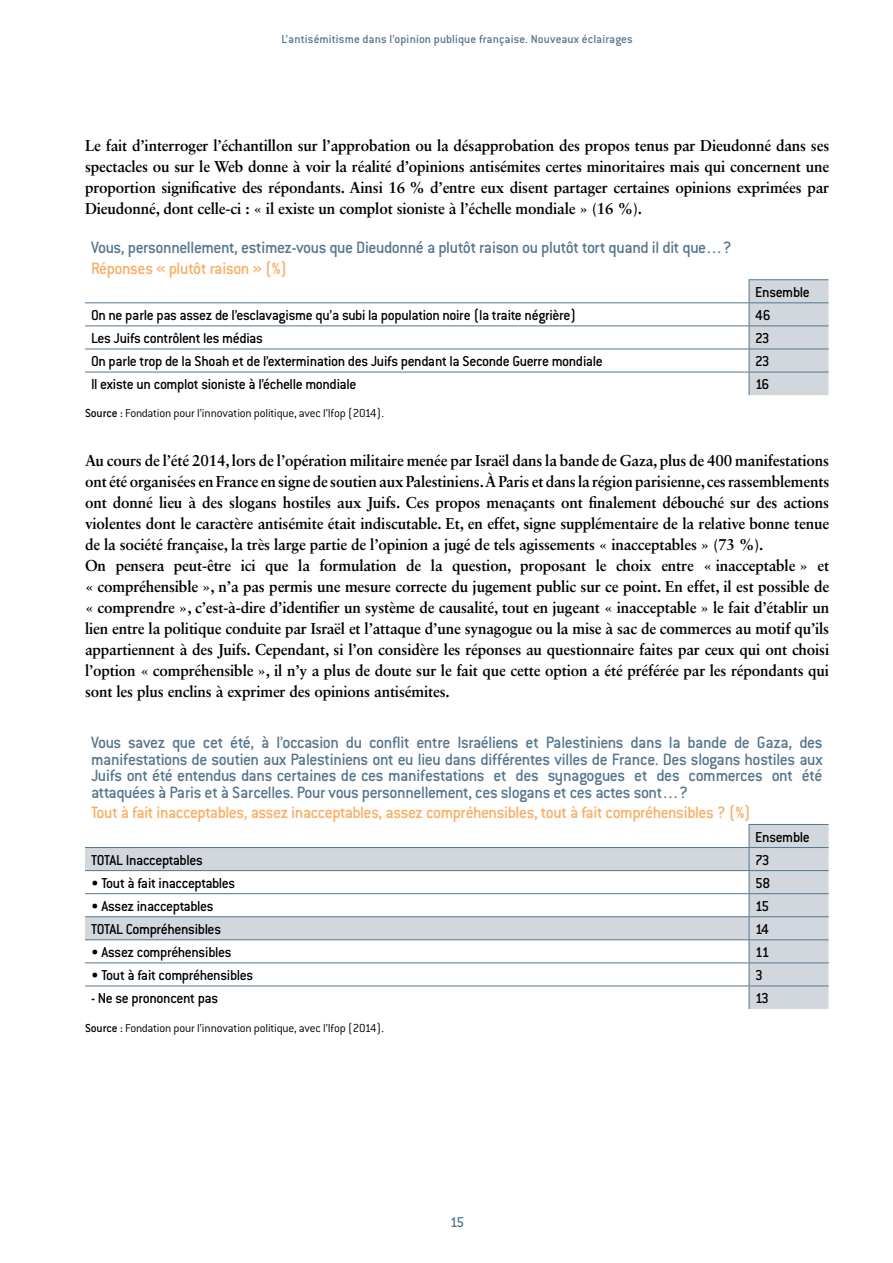
<style>
.page{position:relative;width:893px;height:1263px;background:#fff}
.page>*{position:absolute;margin:0;border:0;box-sizing:border-box;transform-origin:0 0}
.t1{font:500 18px/16.5px "Conduit ITC Std";letter-spacing:-.02em;color:#55768d;text-align:justify}
.t2{font:500 18px "Conduit ITC Std";letter-spacing:-.02em;color:#faad62}
.t3{font:700 15.75px/21px "Sabon LT Std";letter-spacing:-.01em;color:#000;text-align:justify}
.t4{font:500 15.75px "Conduit ITC Std";letter-spacing:-.025em;color:#000}
.t5{font:500 15.75px "Conduit ITC Std";color:#55768d}
.t6{font:300 12.75px "Conduit ITC Std";letter-spacing:-.015em;color:#000}
.t7{font:500 12.75px "Conduit ITC Std";letter-spacing:.005em;color:#55768d}
.s1{font-weight:500}
</style>
<div class="page">
<hr style="left:749px;top:279px;width:80px;height:1px;background:#55768d">
<hr style="left:85px;top:302px;width:664px;height:1px;background:#55768d">
<hr style="left:85px;top:325px;width:664px;height:1px;background:#55768d">
<hr style="left:85px;top:349px;width:664px;height:1px;background:#55768d">
<hr style="left:85px;top:372px;width:664px;height:1px;background:#55768d">
<svg style="left:749px;top:280px;width:80px;height:115px;background:#ccd2da"></svg>
<hr style="left:749px;top:372px;width:80px;height:1px;background:#55768d">
<svg style="left:85px;top:824px;width:744px;height:185px"></svg>
<hr style="left:749px;top:824px;width:80px;height:1px;background:#55768d">
<hr style="left:85px;top:847px;width:664px;height:1px;background:#55768d">
<hr style="left:749px;top:847px;width:80px;height:1px;background:#55768d">
<hr style="left:85px;top:870px;width:664px;height:1px;background:#55768d">
<hr style="left:85px;top:893px;width:664px;height:1px;background:#55768d">
<hr style="left:749px;top:870px;width:80px;height:1px;background:#55768d">
<hr style="left:749px;top:893px;width:80px;height:1px;background:#55768d">
<hr style="left:85px;top:916px;width:664px;height:1px;background:#55768d">
<hr style="left:749px;top:916px;width:80px;height:1px;background:#55768d">
<hr style="left:85px;top:939px;width:664px;height:1px;background:#55768d">
<hr style="left:85px;top:962px;width:664px;height:1px;background:#55768d">
<hr style="left:749px;top:939px;width:80px;height:1px;background:#55768d">
<hr style="left:749px;top:962px;width:80px;height:1px;background:#55768d">
<hr style="left:85px;top:985px;width:664px;height:1px;background:#55768d">
<svg style="left:749px;top:825px;width:1px;height:184px"></svg>
<hr style="left:749px;top:985px;width:80px;height:1px;background:#55768d">
<p class="t7" style="left:281px;top:32px;width:353px">L’antisémitisme dans l’opinion publique française. Nouveaux éclairages</p>
<p class="t3" style="left:85px;top:135px;width:746px">Le fait d’interroger l’échantillon sur l’approbation ou la désapprobation des propos tenus par Dieudonné dans ses spectacles ou sur le Web donne à voir la réalité d’opinions antisémites certes minoritaires mais qui concernent une proportion significative des répondants. Ainsi 16 % d’entre eux disent partager certaines opinions exprimées par Dieudonné, dont celle-ci : « il existe un complot sioniste à l’échelle mondiale » (16 %).</p>
<p class="t1" style="left:91px;top:239px;width:642px">Vous, personnellement, estimez-vous que Dieudonné a plutôt raison ou plutôt tort quand il dit que…?</p>
<p class="t2" style="left:91px;top:258px;width:198px">Réponses « plutôt raison » (%)</p>
<p class="t4" style="left:755px;top:283px;width:56px">Ensemble</p>
<p class="t4" style="left:91px;top:306px;width:487px">On ne parle pas assez de l’esclavagisme qu’a subi la population noire (la traite négrière)</p>
<p class="t4" style="left:755px;top:306px;width:17px">46</p>
<p class="t4" style="left:91px;top:329px;width:173px">Les Juifs contrôlent les médias</p>
<p class="t4" style="left:755px;top:329px;width:16px">23</p>
<p class="t4" style="left:91px;top:352px;width:513px">On parle trop de la Shoah et de l’extermination des Juifs pendant la Seconde Guerre mondiale</p>
<p class="t4" style="left:755px;top:352px;width:16px">23</p>
<p class="t4" style="left:91px;top:375px;width:267px">Il existe un complot sioniste à l’échelle mondiale</p>
<p class="t4" style="left:755px;top:375px;width:16px">16</p>
<p class="t6" style="left:85px;top:406px;width:301px"><span class="s1">Source :</span> Fondation pour l’innovation politique, avec l’Ifop (2014).</p>
<p class="t3" style="left:85px;top:450px;width:746px;text-align:left">Au cours de l’été 2014, lors de l’opération militaire menée par Israël dans la bande de Gaza, plus de 400 manifestations ont été organisées en France en signe de soutien aux Palestiniens. À Paris et dans la région parisienne, ces rassemblements ont donné lieu à des slogans hostiles aux Juifs. Ces propos menaçants ont finalement débouché sur des actions violentes dont le caractère antisémite était indiscutable. Et, en effet, signe supplémentaire de la relative bonne tenue de la société française, la très large partie de l’opinion a jugé de tels agissements « inacceptables » (73 %).<br>On pensera peut-être ici que la formulation de la question, proposant le choix entre « inacceptable » et « compréhensible », n’a pas permis une mesure correcte du jugement public sur ce point. En effet, il est possible de « comprendre », c’est-à-dire d’identifier un système de causalité, tout en jugeant « inacceptable » le fait d’établir un lien entre la politique conduite par Israël et l’attaque d’une synagogue ou la mise à sac de commerces au motif qu’ils appartiennent à des Juifs. Cependant, si l’on considère les réponses au questionnaire faites par ceux qui ont choisi l’option « compréhensible », il n’y a plus de doute sur le fait que cette option a été préférée par les répondants qui sont les plus enclins à exprimer des opinions antisémites.</p>
<p class="t1" style="left:91px;top:734px;width:733px">Vous savez que cet été, à l’occasion du conflit entre Israéliens et Palestiniens dans la bande de Gaza, des manifestations de soutien aux Palestiniens ont eu lieu dans différentes villes de France. Des slogans hostiles aux Juifs ont été entendus dans certaines de ces manifestations et des synagogues et des commerces ont été attaquées à Paris et à Sarcelles. Pour vous personnellement, ces slogans et ces actes sont…?</p>
<p class="t2" style="left:91px;top:803px;width:661px">Tout à fait inacceptables, assez inacceptables, assez compréhensibles, tout à fait compréhensibles ? (%)</p>
<p class="t4" style="left:755px;top:828px;width:56px">Ensemble</p>
<p class="t4" style="left:91px;top:851px;width:113px">TOTAL I nacceptables</p>
<p class="t4" style="left:755px;top:851px;width:16px">73</p>
<p class="t4" style="left:91px;top:874px;width:146px">• Tout à fait inacceptables</p>
<p class="t4" style="left:755px;top:874px;width:17px">58</p>
<p class="t4" style="left:91px;top:897px;width:124px">• Assez inacceptables</p>
<p class="t4" style="left:755px;top:897px;width:16px">15</p>
<p class="t4" style="left:91px;top:920px;width:132px">TOTAL Compréhensibles</p>
<p class="t4" style="left:755px;top:920px;width:16px">14</p>
<p class="t4" style="left:91px;top:943px;width:142px">• Assez compréhensibles</p>
<p class="t4" style="left:755px;top:943px;width:16px">11</p>
<p class="t4" style="left:91px;top:966px;width:164px">• Tout à fait compréhensibles</p>
<p class="t4" style="left:755px;top:966px;width:9px">3</p>
<p class="t4" style="left:91px;top:989px;width:129px">- Ne se prononcent pas</p>
<p class="t4" style="left:755px;top:989px;width:16px">13</p>
<p class="t6" style="left:85px;top:1021px;width:301px"><span class="s1">Source :</span> Fondation pour l’innovation politique, avec l’Ifop (2014).</p>
<p class="t5" style="left:450px;top:1213px;width:16px">15</p>
</div>
